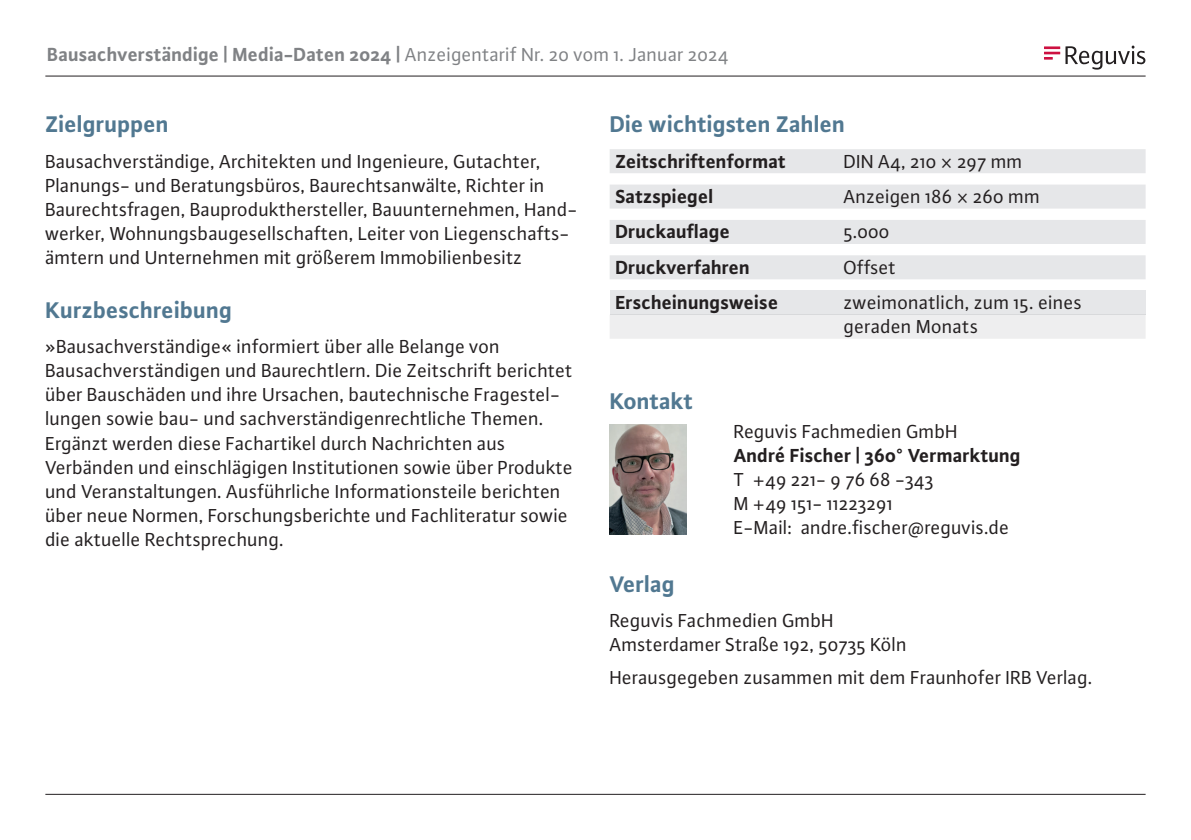
<style>
.page{position:relative;width:1191px;height:840px;background:#fff}
.page>*{position:absolute;margin:0;border:0;box-sizing:border-box;transform-origin:0 0}
.t1{font:700 24px "Plus Sans Pro";color:#517891}
.t2{font:20px/24px "Plus Sans Pro";color:#231f20}
.t3{font:700 20px "Plus Sans Pro";color:#231f20}
.t4{font:700 20px "Plus Sans Pro";color:#808285}
.s1{font-weight:400}
</style>
<div class="page">
<svg style="left:1044px;top:46px;width:101px;height:24px"></svg>
<hr style="left:45px;top:76px;width:1100px;height:1px;background:#231f20">
<hr style="left:45px;top:793px;width:1100px;height:1px;background:#231f20">
<div style="left:609px;top:149px;width:536px;height:24px;background:#e6e7e9"></div>
<div style="left:609px;top:184px;width:536px;height:24px;background:#e6e7e9"></div>
<div style="left:609px;top:220px;width:536px;height:24px;background:#e6e7e9"></div>
<div style="left:609px;top:255px;width:536px;height:24px;background:#e6e7e9"></div>
<div style="left:609px;top:290px;width:536px;height:24px;background:#e6e7e9"></div>
<div style="left:610px;top:315px;width:535px;height:23px;background:#eeeeef"></div>
<hr style="left:609px;top:314px;width:536px;height:1px;background:#d8d9db">
<div style="left:615px;top:319px;width:362px;height:18px;background:#eeeeef"></div>
<img style="left:609px;top:424px;width:77px;height:110px">
<p class="t4" style="left:47px;top:39px;width:683px">Bausachverständige | Media-Daten 2024 | <span class="s1">Anzeigentarif Nr. 20 vom 1. Januar 2024</span></p>
<p class="t1" style="left:45px;top:106px;width:125px">Zielgruppen</p>
<p class="t2" style="left:45px;top:148px;width:534px">Bausachverständige, Architekten und Ingenieure, Gutachter, Planungs- und Beratungsbüros, Baurechtsanwälte, Richter in Baurechtsfragen, Bauprodukthersteller, Bauunternehmen, Hand&shy;werker, Wohnungsbaugesellschaften, Leiter von Liegenschafts&shy;ämtern und Unternehmen mit größerem Immobilienbesitz</p>
<p class="t1" style="left:45px;top:292px;width:188px">Kurzbeschreibung</p>
<p class="t2" style="left:45px;top:334px;width:529px">»Bausachverständige« informiert über alle Belange von Bausachverständigen und Baurechtlern. Die Zeitschrift berichtet über Bauschäden und ihre Ursachen, bautechnische Fragestel&shy;lungen sowie bau- und sachverständigenrechtliche Themen.<br>Ergänzt werden diese Fachartikel durch Nachrichten aus Verbänden und einschlägigen Institutionen sowie über Produkte und Veranstaltungen. Ausführliche Informationsteile berichten über neue Normen, Forschungsberichte und Fachliteratur sowie die aktuelle Rechtsprechung.</p>
<p class="t1" style="left:609px;top:106px;width:237px">Die wichtigsten Zahlen</p>
<p class="t3" style="left:615px;top:146px;width:172px">Zeitschriftenformat</p>
<p class="t2" style="left:843px;top:148px;width:180px">DIN A4, 210 × 297 mm</p>
<p class="t3" style="left:615px;top:181px;width:100px">Satzspiegel</p>
<p class="t2" style="left:843px;top:183px;width:198px">Anzeigen 186 × 260 mm</p>
<p class="t3" style="left:615px;top:216px;width:116px">Druckauflage</p>
<p class="t2" style="left:843px;top:219px;width:48px">5.000</p>
<p class="t3" style="left:615px;top:252px;width:136px">Druckverfahren</p>
<p class="t2" style="left:843px;top:254px;width:54px">Offset</p>
<p class="t3" style="left:615px;top:287px;width:164px">Erscheinungsweise</p>
<p class="t2" style="left:843px;top:289px;width:240px">zweimonatlich, zum 15. eines geraden Monats</p>
<p class="t1" style="left:609px;top:382px;width:85px">Kontakt</p>
<p class="t2" style="left:733px;top:418px;width:226px">Reguvis Fachmedien GmbH</p>
<p class="t3" style="left:733px;top:440px;width:288px">André Fischer | 360° Vermarktung</p>
<p class="t2" style="left:733px;top:466px;width:277px">T +49 221- 9 76 68 -343<br>M +49 151- 11223291<br>E-Mail: andre.fischer@reguvis.de</p>
<p class="t1" style="left:609px;top:565px;width:67px">Verlag</p>
<p class="t2" style="left:609px;top:607px;width:299px">Reguvis Fachmedien GmbH<br>Amsterdamer Straße 192, 50735 Köln</p>
<p class="t2" style="left:609px;top:663px;width:484px">Herausgegeben zusammen mit dem Fraunhofer IRB Verlag.</p>
</div>
